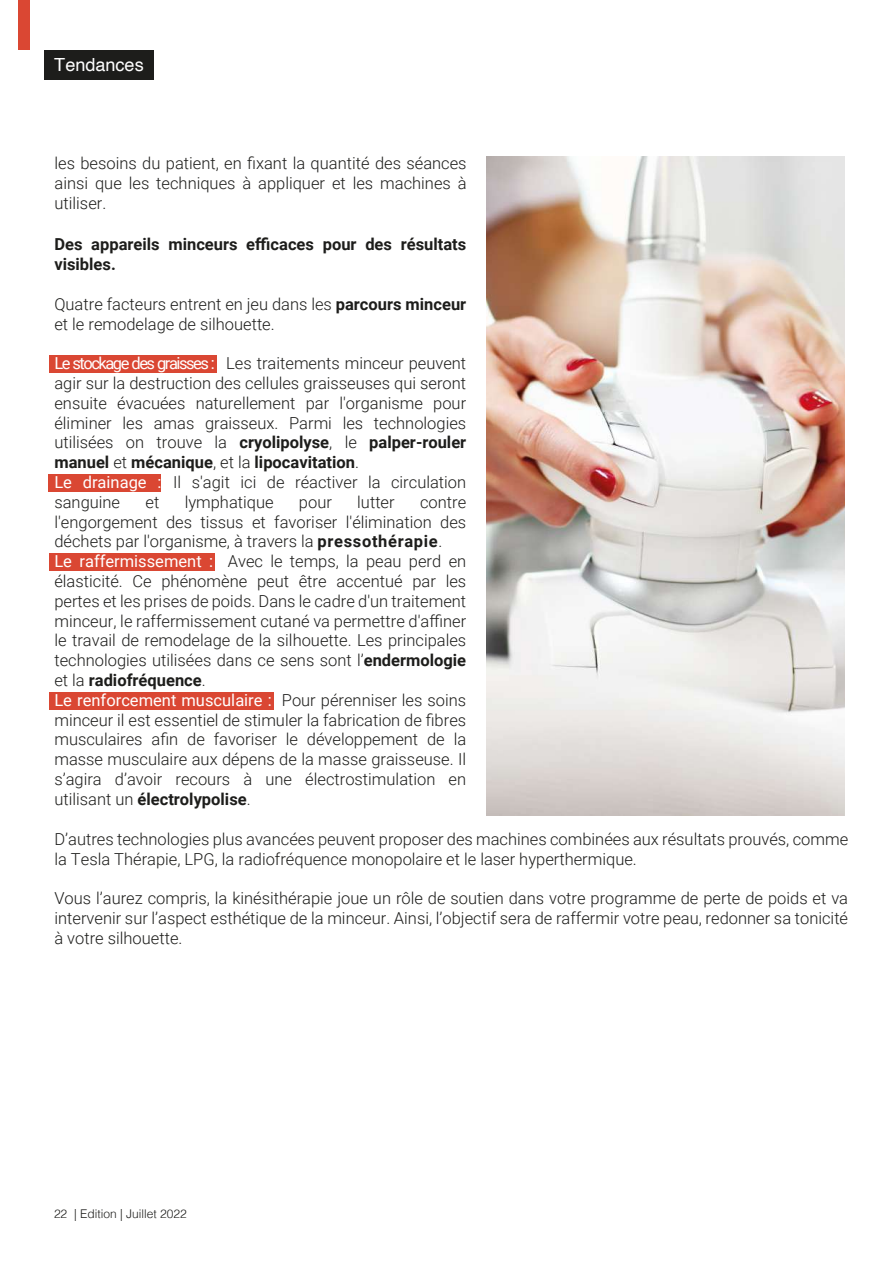
<style>
.page{position:relative;width:893px;height:1263px;background:#fff}
.page>*{position:absolute;margin:0;border:0;box-sizing:border-box;transform-origin:0 0}
.t1{font:18.15px "Helvetica";color:#fff}
.t2{font:300 16.5px/19.8px "Roboto";color:#1d1d1b}
.t3{font:700 16.5px/19.8px "Roboto";color:#1d1d1b}
.t4{font:300 12px "Helvetica";color:#1d1d1b}
.s1{font-weight:700}
.s2{font-weight:400;color:#fff}
</style>
<div class="page">
<div style="left:44px;top:50px;width:110px;height:29px;background:#1d1d1b"></div>
<div style="left:18px;top:0;width:12px;height:50px;background:#da4733"></div>
<div style="left:49px;top:553px;width:166px;height:18px;background:#da4733"></div>
<div style="left:49px;top:475px;width:112px;height:17px;background:#da4733"></div>
<div style="left:49px;top:692px;width:225px;height:17px;background:#da4733"></div>
<div style="left:49px;top:355px;width:167px;height:18px;background:#da4733"></div>
<img style="left:486px;top:156px;width:359px;height:659px">
<p class="t1" style="left:54px;top:50px;width:91px">Tendances</p>
<p class="t2" style="left:55px;top:153px;width:414px;text-align:justify">les besoins du patient, en fixant la quantité des séances ainsi que les techniques à appliquer et les machines à utiliser.</p>
<p class="t3" style="left:54px;top:234px;width:413px">Des appareils minceurs efficaces pour des résultats visibles.</p>
<p class="t2" style="left:54px;top:293px;width:413px">Quatre facteurs entrent en jeu dans les <span class="s1">parcours minceur </span>et le remodelage de silhouette.</p>
<p class="t2" style="left:54px;top:353px;width:413px"><span class="s2">Le stockage des graisses :</span> Les traitements minceur peuvent agir sur la destruction des cellules graisseuses qui seront ensuite évacuées naturellement par l'organisme pour éliminer les amas graisseux. Parmi les technologies utilisées on trouve la <span class="s1">cryolipolyse</span>, le <span class="s1">palper-rouler manuel</span> et <span class="s1">mécanique</span>, et la <span class="s1">lipocavitation</span>.<br><span class="s2">Le drainage :</span> Il s'agit ici de réactiver la circulation sanguine</p>
<p class="t2" style="left:145px;top:491px;width:15px">et</p>
<p class="t2" style="left:185px;top:491px;width:90px">lymphatique</p>
<p class="t2" style="left:299px;top:491px;width:34px">pour</p>
<p class="t2" style="left:357px;top:491px;width:39px">lutter</p>
<p class="t2" style="left:54px;top:491px;width:413px;text-indent:366px">contre l'engorgement des tissus et favoriser l'élimination des déchets par l'organisme, à travers la <span class="s1">pressothérapie</span>.<br><span class="s2">Le raffermissement :</span> Avec le temps, la peau perd en élasticité. Ce phénomène peut être accentué par les pertes et les prises de poids. Dans le cadre d'un traitement minceur, le raffermissement cutané va permettre d'affiner le travail de remodelage de la silhouette. Les principales technologies utilisées dans ce sens sont l’<span class="s1">endermologie </span>et la <span class="s1">radiofréquence</span>.<br><span class="s2">Le renforcement musculaire :</span> Pour pérenniser les soins minceur il est essentiel de stimuler la fabrication de fibres musculaires afin de favoriser le développement de la masse musculaire aux dépens de la masse graisseuse. Il s’agira d’avoir recours à une électrostimulation en utilisant un <span class="s1">électrolypolise</span>.</p>
<p class="t2" style="left:54px;top:828px;width:795px">D’autres technologies plus avancées peuvent proposer des machines combinées aux résultats prouvés, comme la Tesla Thérapie, LPG, la radiofréquence monopolaire et le laser hyperthermique.</p>
<p class="t2" style="left:54px;top:888px;width:795px;text-align:justify">Vous l’aurez compris, la kinésithérapie joue un rôle de soutien dans votre programme de perte de poids et va intervenir sur l’aspect esthétique de la minceur. Ainsi, l’objectif sera de raffermir votre peau, redonner sa tonicité à votre silhouette.</p>
<p class="t4" style="left:54px;top:1203px;width:15px">22</p>
<p class="t4" style="left:74px;top:1203px;width:114px">| Edition | Juillet 2022</p>
</div>
